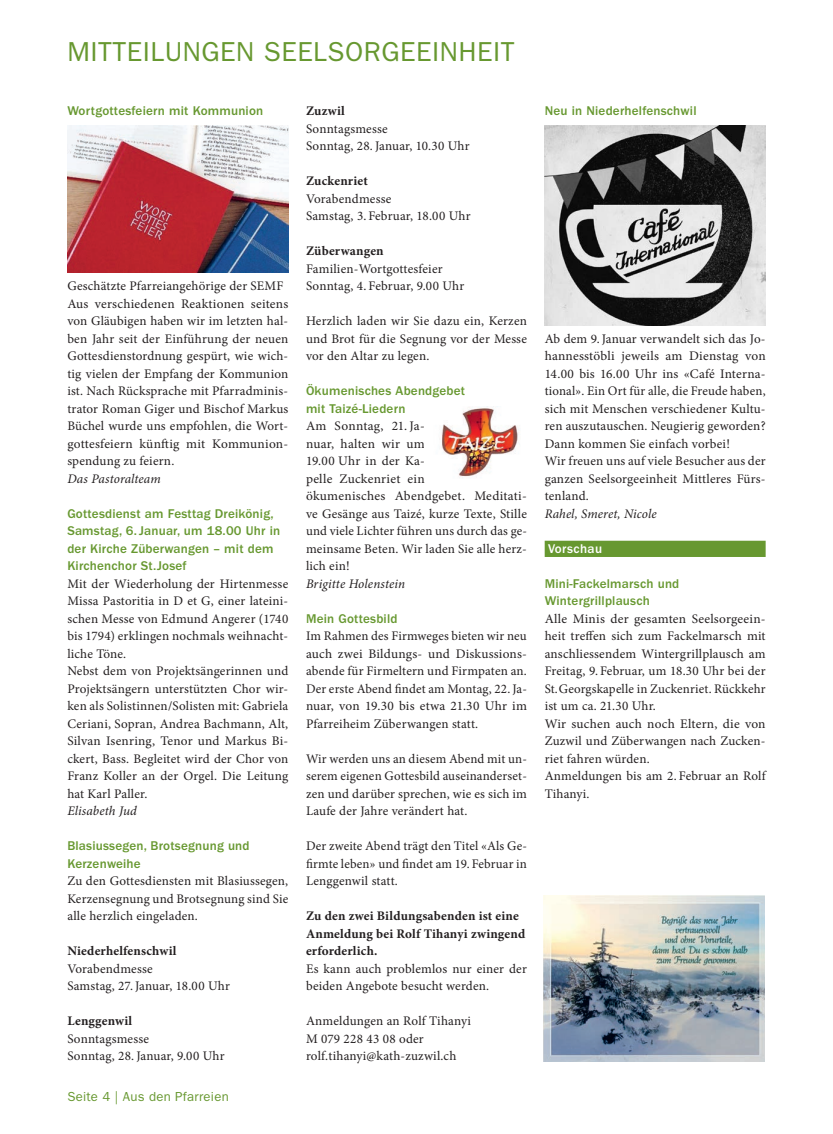
<style>
.page{position:relative;width:833px;height:1134px;background:#fff}
.page>*{position:absolute;margin:0;border:0;box-sizing:border-box;transform-origin:0 0}
.t1{font:27.5px "ITC Franklin Gothic Std";letter-spacing:.02em;color:#679830}
.t2{font:13.12px/17.5px "Minion Pro";letter-spacing:.015em;color:#231f20}
.t3{font:500 13.12px/17.5px "ITC Franklin Gothic Std";letter-spacing:.015em;color:#679830}
.t4{font:700 13.12px/17.5px "Minion Pro";letter-spacing:.015em;color:#231f20}
.t5{font:italic 13.12px "Minion Pro";letter-spacing:.005em;color:#231f20}
.t6{font:13.12px "ITC Franklin Gothic Std";letter-spacing:.02em;color:#679830}
.t7{font:500 13.12px "ITC Franklin Gothic Std";letter-spacing:.03em;color:#fff}
</style>
<div class="page">
<div style="left:544px;top:541px;width:221px;height:16px;background:#679830"></div>
<img style="left:544px;top:125px;width:221px;height:200px">
<img style="left:442px;top:406px;width:77px;height:71px">
<img style="left:67px;top:125px;width:221px;height:148px">
<img style="left:544px;top:895px;width:220px;height:166px">
<h1 class="t1" style="left:67px;top:36px;width:449px">MITTEILUNGEN SEELSORGEEINHEIT</h1>
<p class="t3" style="left:67px;top:102px;width:197px">Wortgottesfeiern mit Kommunion</p>
<p class="t2" style="left:67px;top:277px;width:222px">Geschätzte Pfarreiangehörige der SEMF Aus verschiedenen Reaktionen seitens von Gläubigen haben wir im letzten hal&shy;ben Jahr seit der Einführung der neuen Gottesdienstordnung gespürt, wie wich&shy;tig vielen der Empfang der Kommunion ist. Nach Rücksprache mit Pfarradminis&shy;trator Roman Giger und Bischof Markus Büchel wurde uns empfohlen, die Wort&shy;gottesfeiern künftig mit Kommunion&shy;spendung zu feiern.</p>
<p class="t5" style="left:67px;top:470px;width:95px">Das Pastoralteam</p>
<p class="t3" style="left:67px;top:505px;width:214px">Gottesdienst am Festtag Dreikönig,<br>Samstag, 6.Januar, um 18.00 Uhr in der Kirche Züberwangen – mit dem<br>Kirchenchor St.Josef</p>
<p class="t2" style="left:67px;top:575px;width:222px">Mit der Wiederholung der Hirtenmesse Missa Pastoritia in D et G, einer lateini&shy;schen Messe von Edmund Angerer (1740 bis 1794) erklingen nochmals weihnacht&shy;liche Töne.<br>Nebst dem von Projektsängerinnen und Projektsängern unterstützten Chor wir&shy;ken als Solistinnen/Solisten mit: Gabriela Ceriani, Sopran, Andrea Bachmann, Alt, Silvan Isenring, Tenor und Markus Bi&shy;ckert, Bass. Begleitet wird der Chor von Franz Koller an der Orgel. Die Leitung hat Karl Paller.</p>
<p class="t5" style="left:67px;top:802px;width:71px">Elisabeth Jud</p>
<p class="t3" style="left:67px;top:837px;width:184px">Blasiussegen, Brotsegnung und<br>Kerzenweihe</p>
<p class="t2" style="left:67px;top:872px;width:222px;text-align:justify">Zu den Gottesdiensten mit Blasiussegen, Kerzensegnung und Brotsegnung sind Sie alle herzlich eingeladen.</p>
<p class="t4" style="left:67px;top:942px;width:111px">Niederhelfenschwil</p>
<p class="t2" style="left:67px;top:960px;width:164px">Vorabendmesse<br>Samstag, 27.Januar, 18.00 Uhr</p>
<p class="t4" style="left:67px;top:1012px;width:66px">Lenggenwil</p>
<p class="t2" style="left:67px;top:1030px;width:159px">Sonntagsmesse<br>Sonntag, 28.Januar, 9.00 Uhr</p>
<p class="t6" style="left:67px;top:1089px;width:163px">Seite 4 | Aus den Pfarreien</p>
<p class="t4" style="left:306px;top:102px;width:40px">Zuzwil</p>
<p class="t2" style="left:306px;top:120px;width:165px">Sonntagsmesse<br>Sonntag, 28.Januar, 10.30 Uhr</p>
<p class="t4" style="left:306px;top:172px;width:63px">Zuckenriet</p>
<p class="t2" style="left:306px;top:190px;width:166px">Vorabendmesse<br>Samstag, 3. Februar, 18.00 Uhr</p>
<p class="t4" style="left:306px;top:242px;width:79px">Züberwangen</p>
<p class="t2" style="left:306px;top:260px;width:160px">Familien-Wortgottesfeier<br>Sonntag, 4. Februar, 9.00 Uhr</p>
<p class="t2" style="left:306px;top:312px;width:222px;text-align:justify">Herzlich laden wir Sie dazu ein, Kerzen und Brot für die Segnung vor der Messe vor den Altar zu legen.</p>
<p class="t3" style="left:306px;top:382px;width:161px">Ökumenisches Abendgebet mit Taizé-Liedern</p>
<p class="t2" style="left:306px;top:417px;width:222px">Am Sonntag, 21. Ja-<br>nuar, halten wir um<br>19.00 Uhr in der Ka-<br>pelle Zuckenriet ein<br>ökumenisches Abendgebet. Meditati&shy;ve Gesänge aus Taizé, kurze Texte, Stille und viele Lichter führen uns durch das ge&shy;meinsame Beten. Wir laden Sie alle herz&shy;lich ein!</p>
<p class="t5" style="left:306px;top:574px;width:101px">Brigitte Holenstein</p>
<p class="t3" style="left:306px;top:610px;width:93px">Mein Gottesbild</p>
<p class="t2" style="left:306px;top:627px;width:222px;text-align:justify">Im Rahmen des Firmweges bieten wir neu auch zwei Bildungs- und Diskussions&shy;abende für Firmeltern und Firmpaten an.<br>Der erste Abend findet am Montag, 22.Ja&shy;nuar, von 19.30 bis etwa 21.30 Uhr im Pfarreiheim Züberwangen statt.</p>
<p class="t2" style="left:306px;top:750px;width:222px;text-align:justify">Wir werden uns an diesem Abend mit un&shy;serem eigenen Gottesbild auseinanderset&shy;zen und darüber sprechen, wie es sich im Laufe der Jahre verändert hat.</p>
<p class="t2" style="left:306px;top:837px;width:222px;text-align:justify">Der zweite Abend trägt den Titel «Als Ge&shy;firmte leben» und findet am 19. Februar in Lenggenwil statt.</p>
<p class="t4" style="left:306px;top:907px;width:221px">Zu den zwei Bildungsabenden ist eine<br>Anmeldung bei Rolf Tihanyi zwingend erforderlich.</p>
<p class="t2" style="left:306px;top:960px;width:222px">Es kann auch problemlos nur einer der beiden Angebote besucht werden.</p>
<p class="t2" style="left:306px;top:1012px;width:166px">Anmeldungen an Rolf Tihanyi<br>M 079 228 43 08 oder rolf.tihanyi@kath-zuzwil.ch</p>
<p class="t3" style="left:544px;top:102px;width:153px">Neu in Niederhelfenschwil</p>
<p class="t2" style="left:544px;top:330px;width:222px">Ab dem 9.Januar verwandelt sich das Jo&shy;hannesstöbli jeweils am Dienstag von 14.00 bis 16.00 Uhr ins «Café Interna&shy;tional». Ein Ort für alle, die Freude haben, sich mit Menschen verschiedener Kultu&shy;ren auszutauschen. Neugierig geworden?<br>Dann kommen Sie einfach vorbei!<br>Wir freuen uns auf viele Besucher aus der ganzen Seelsorgeeinheit Mittleres Fürs&shy;tenland.</p>
<p class="t5" style="left:544px;top:505px;width:114px">Rahel, Smeret, Nicole</p>
<p class="t7" style="left:548px;top:541px;width:55px">Vorschau</p>
<p class="t3" style="left:544px;top:575px;width:136px">Mini-Fackelmarsch und<br>Wintergrillplausch</p>
<p class="t2" style="left:544px;top:610px;width:222px">Alle Minis der gesamten Seelsorgeein&shy;heit treffen sich zum Fackelmarsch mit anschliessendem Wintergrillplausch am<br>Freitag, 9. Februar, um 18.30 Uhr bei der<br>St.Georgskapelle in Zuckenriet. Rückkehr ist um ca. 21.30 Uhr.<br>Wir suchen auch noch Eltern, die von<br>Zuzwil und Züberwangen nach Zucken&shy;riet fahren würden.<br>Anmeldungen bis am 2. Februar an Rolf<br>Tihanyi.</p>
</div>
